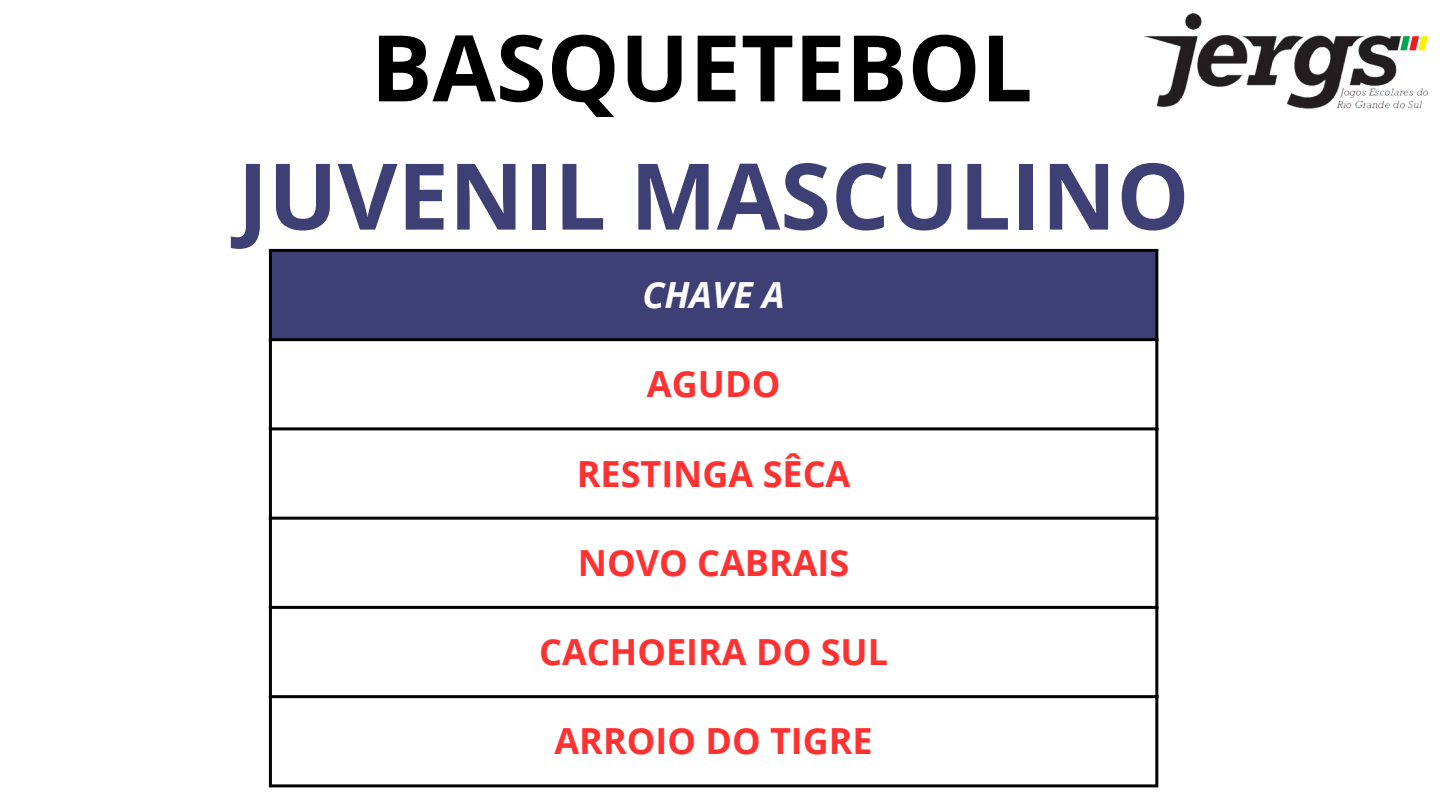
<style>
.page{position:relative;width:1440px;height:810px;background:#fff}
.page>*{position:absolute;margin:0;border:0;box-sizing:border-box;transform-origin:0 0}
.t1{font:700 92px "Open Sans";color:#3e4075}
.t2{font:700 92px "Open Sans";color:#000}
.t3{font:700 36px "Open Sans";color:#ff3131}
.t4{font:italic 700 36px "Open Sans";color:#fff}
</style>
<div class="page">
<div style="left:270px;top:250px;width:887px;height:90px;background:#3e4075"></div>
<hr style="left:269px;top:252px;width:3px;height:532px;background:#000">
<hr style="left:1155px;top:252px;width:3px;height:532px;background:#000">
<hr style="left:269px;top:249px;width:889px;height:3px;background:#000">
<hr style="left:269px;top:338px;width:889px;height:3px;background:#000">
<hr style="left:269px;top:427px;width:889px;height:3px;background:#000">
<hr style="left:269px;top:517px;width:889px;height:3px;background:#000">
<hr style="left:269px;top:606px;width:889px;height:3px;background:#000">
<hr style="left:269px;top:695px;width:889px;height:3px;background:#000">
<hr style="left:269px;top:784px;width:889px;height:3px;background:#000">
<img style="left:1144px;top:13px;width:285px;height:96px">
<p class="t2" style="left:371px;top:3px;width:663px">BASQUETEBOL</p>
<p class="t1" style="left:238px;top:131px;width:953px">JUVENIL MASCULINO</p>
<p class="t4" style="left:642px;top:270px;width:144px">CHAVE A</p>
<p class="t3" style="left:647px;top:359px;width:135px">AGUDO</p>
<p class="t3" style="left:577px;top:448px;width:275px">RESTINGA SÊCA</p>
<p class="t3" style="left:578px;top:537px;width:273px">NOVO CABRAIS</p>
<p class="t3" style="left:539px;top:627px;width:350px">CACHOEIRA DO SUL</p>
<p class="t3" style="left:554px;top:716px;width:320px">ARROIO DO TIGRE</p>
</div>
